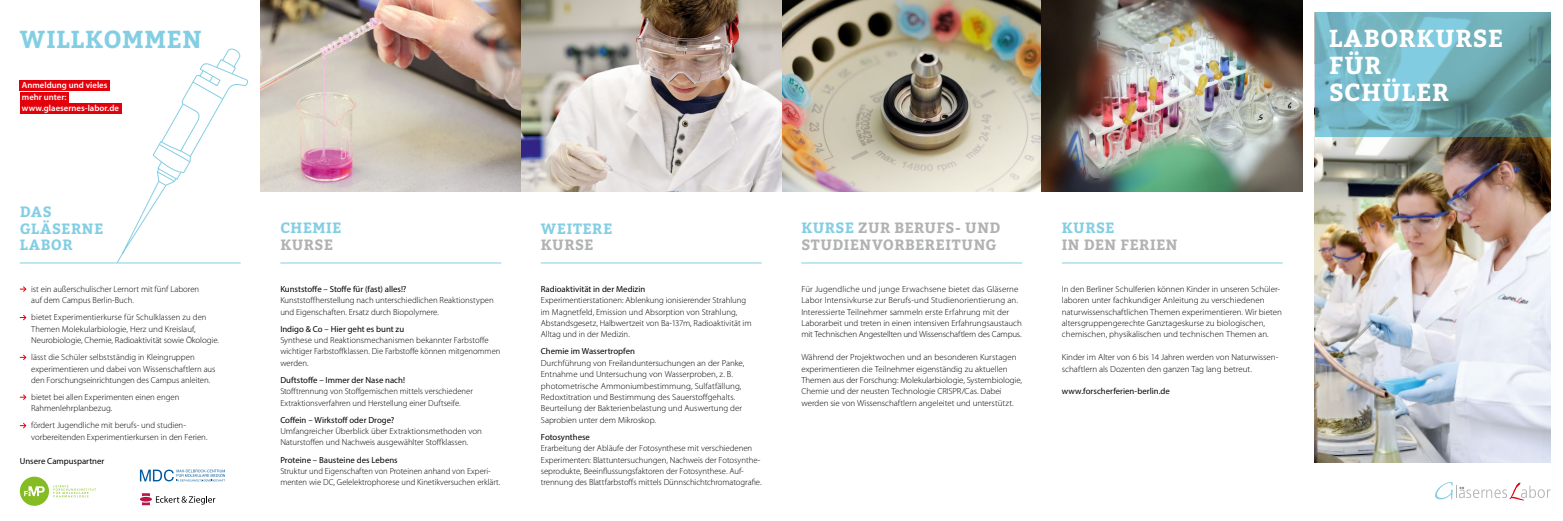
<style>
.page{position:relative;width:1563px;height:521px;background:#fff}
.page>*{position:absolute;margin:0;border:0;box-sizing:border-box;transform-origin:0 0}
.t1{font:700 24.5px/27.1px "Bitter";letter-spacing:.035em;color:#fff}
.t2{font:700 24.5px "Bitter";letter-spacing:.035em;color:#84cee4}
.t3{font:700 14.88px/16.6px "Bitter";letter-spacing:.035em;color:#b1b2b3}
.t4{font:700 14.88px/16.6px "Bitter";letter-spacing:.035em;color:#84cee4}
.t5{font:300 8.75px/11.4px "Myriad Pro";letter-spacing:-.005em;color:#000}
.t6{font:8.75px "Myriad Pro";color:#000}
.t7{font:600 8.75px/11.4px "Myriad Pro";letter-spacing:.005em;color:#fff}
.s1{color:#84cee4}
</style>
<div class="page">
<div style="left:20px;top:92px;width:49px;height:10px;background:#e3000b"></div>
<div style="left:20px;top:103px;width:101px;height:11px;background:#e3000b"></div>
<svg style="left:20px;top:286px;width:7px;height:6px"></svg>
<svg style="left:20px;top:314px;width:7px;height:7px"></svg>
<svg style="left:20px;top:354px;width:7px;height:6px"></svg>
<svg style="left:20px;top:394px;width:7px;height:6px"></svg>
<svg style="left:20px;top:423px;width:7px;height:6px"></svg>
<img style="left:260px;top:0;width:1042px;height:191px">
<hr style="left:541px;top:262px;width:220px;height:1px;background:#84cee4">
<hr style="left:1062px;top:262px;width:220px;height:1px;background:#84cee4">
<hr style="left:280px;top:262px;width:221px;height:1px;background:#84cee4">
<hr style="left:20px;top:262px;width:221px;height:1px;background:#84cee4">
<hr style="left:801px;top:262px;width:221px;height:1px;background:#84cee4">
<div style="left:20px;top:80px;width:90px;height:11px;background:#e3000b"></div>
<svg style="left:114px;top:48px;width:134px;height:216px"></svg>
<svg style="left:1435px;top:482px;width:115px;height:18px"></svg>
<svg style="left:140px;top:469px;width:85px;height:12px"></svg>
<svg style="left:156px;top:496px;width:59px;height:8px"></svg>
<svg style="left:142px;top:493px;width:8px;height:12px"></svg>
<svg style="left:140px;top:497px;width:12px;height:4px"></svg>
<img style="left:1315px;top:136px;width:235px;height:326px">
<svg style="left:1315px;top:12px;width:235px;height:124px;background:#6facb5"></svg>
<div style="left:20px;top:477px;width:29px;height:29px;background:#85bc21;border-radius:50%"></div>
<svg style="left:24px;top:486px;width:21px;height:10px"></svg>
<svg style="left:54px;top:485px;width:42px;height:12px"></svg>
<h1 class="t2" style="left:20px;top:24px;width:183px">WILLKOMMEN</h1>
<p class="t7" style="left:22px;top:79px;width:99px">Anmeldung und vieles mehr unter: www.glaesernes-labor.de</p>
<h2 class="t4" style="left:20px;top:203px;width:85px">DAS<br>GLÄSERNE<br>LABOR</h2>
<p class="t5" style="left:31px;top:283px;width:170px">ist ein außerschulischer Lernort mit fünf Laboren auf dem Campus Berlin-Buch.</p>
<p class="t5" style="left:31px;top:312px;width:189px">bietet Experimentierkurse für Schulklassen zu den<br>Themen Molekularbiologie, Herz und Kreislauf,<br>Neurobiologie, Chemie, Radioaktivität sowie Ökologie.</p>
<p class="t5" style="left:31px;top:351px;width:186px">lässt die Schüler selbstständig in Kleingruppen experimentieren und dabei von Wissenschaftlern aus den Forschungseinrichtungen des Campus anleiten.</p>
<p class="t5" style="left:31px;top:391px;width:150px">bietet bei allen Experimenten einen engen<br>Rahmenlehrplanbezug.</p>
<p class="t5" style="left:31px;top:420px;width:178px">fördert Jugendliche mit berufs- und studien&shy;vorbereitenden Experimentierkursen in den Ferien.</p>
<p class="t6" style="left:20px;top:455px;width:86px">Unsere Campuspartner</p>
<h2 class="t4" style="left:280px;top:220px;width:63px">CHEMIE</h2>
<h2 class="t3" style="left:280px;top:237px;width:54px">KURSE</h2>
<p class="t6" style="left:280px;top:283px;width:128px">Kunststoffe – Stoffe für (fast) alles!?</p>
<p class="t5" style="left:280px;top:294px;width:215px">Kunststoffherstellung nach unterschiedlichen Reaktionstypen und Eigenschaften. Ersatz durch Biopolymere.</p>
<p class="t6" style="left:280px;top:323px;width:125px">Indigo &amp; Co – Hier geht es bunt zu</p>
<p class="t5" style="left:280px;top:334px;width:221px">Synthese und Reaktionsmechanismen bekannter Farbstoffe wichtiger Farbstoffklassen. Die Farbstoffe können mitgenommen werden.</p>
<p class="t6" style="left:280px;top:374px;width:126px">Duftstoffe – Immer der Nase nach!</p>
<p class="t5" style="left:280px;top:385px;width:194px">Stofftrennung von Stoffgemischen mittels verschiedener<br>Extraktionsverfahren und Herstellung einer Duftseife.</p>
<p class="t6" style="left:280px;top:414px;width:116px">Coffein – Wirkstoff oder Droge?</p>
<p class="t5" style="left:280px;top:425px;width:203px">Umfangreicher Überblick über Extraktionsmethoden von<br>Naturstoffen und Nachweis ausgewählter Stoffklassen.</p>
<p class="t6" style="left:280px;top:454px;width:119px">Proteine – Bausteine des Lebens</p>
<p class="t5" style="left:280px;top:465px;width:221px">Struktur und Eigenschaften von Proteinen anhand von Experi&shy;menten wie DC, Gelelektrophorese und Kinetikversuchen erklärt.</p>
<h2 class="t4" style="left:541px;top:220px;width:73px">WEITERE</h2>
<h2 class="t3" style="left:541px;top:237px;width:54px">KURSE</h2>
<p class="t6" style="left:541px;top:283px;width:106px">Radioaktivität in der Medizin</p>
<p class="t5" style="left:541px;top:294px;width:212px">Experimentierstationen: Ablenkung ionisierender Strahlung im Magnetfeld, Emission und Absorption von Strahlung, Abstandsgesetz, Halbwertzeit von Ba-137m, Radioaktivität im Alltag und in der Medizin.</p>
<p class="t6" style="left:541px;top:346px;width:96px">Chemie im Wassertropfen</p>
<p class="t5" style="left:541px;top:357px;width:205px">Durchführung von Freilanduntersuchungen an der Panke, Entnahme und Untersuchung von Wasserproben, z. B. photometrische Ammoniumbestimmung, Sulfatfällung, Redoxtitration und Bestimmung des Sauerstoffgehalts.<br>Beurteilung der Bakterienbelastung und Auswertung der Saprobien unter dem Mikroskop.</p>
<p class="t6" style="left:541px;top:431px;width:51px">Fotosynthese</p>
<p class="t5" style="left:541px;top:442px;width:222px">Erarbeitung der Abläufe der Fotosynthese mit verschiedenen Experimenten: Blattuntersuchungen, Nachweis der Fotosynthe&shy;seprodukte, Beeinflussungsfaktoren der Fotosynthese. Auf&shy;trennung des Blattfarbstoffs mittels Dünnschichtchromatografie.</p>
<h2 class="t3" style="left:801px;top:220px;width:201px"><span class="s1">KURSE</span> ZUR BERUFS- UND<br>STUDIENVORBEREITUNG</h2>
<h2 class="t4" style="left:1062px;top:220px;width:54px">KURSE</h2>
<h2 class="t3" style="left:1062px;top:237px;width:117px">IN DEN FERIEN</h2>
<p class="t5" style="left:801px;top:283px;width:222px">Für Jugendliche und junge Erwachsene bietet das Gläserne Labor Intensivkurse zur Berufs-und Studienorientierung an.<br>Interessierte Teilnehmer sammeln erste Erfahrung mit der Laborarbeit und treten in einen intensiven Erfahrungsaustauch mit Technischen Angestellten und Wissenschaftlern des Campus.</p>
<p class="t5" style="left:801px;top:351px;width:222px">Während der Projektwochen und an besonderen Kurstagen experimentieren die Teilnehmer eigenständig zu aktuellen Themen aus der Forschung: Molekularbiologie, Systembiologie, Chemie und der neusten Technologie CRISPR/Cas. Dabei werden sie von Wissenschaftlern angeleitet und unterstützt.</p>
<p class="t5" style="left:1062px;top:283px;width:222px">In den Berliner Schulferien können Kinder in unseren Schüler&shy;laboren unter fachkundiger Anleitung zu verschiedenen naturwissenschaftlichen Themen experimentieren. Wir bieten altersgruppengerechte Ganztageskurse zu biologischen, chemischen, physikalischen und technischen Themen an.</p>
<p class="t5" style="left:1062px;top:351px;width:218px">Kinder im Alter von 6 bis 14 Jahren werden von Naturwissen&shy;schaftlern als Dozenten den ganzen Tag lang betreut.</p>
<p class="t6" style="left:1062px;top:386px;width:109px">www.forscherferien-berlin.de</p>
<h1 class="t1" style="left:1329px;top:25px;width:175px">LABORKURSE<br>FÜR<br>SCHÜLER</h1>
</div>
